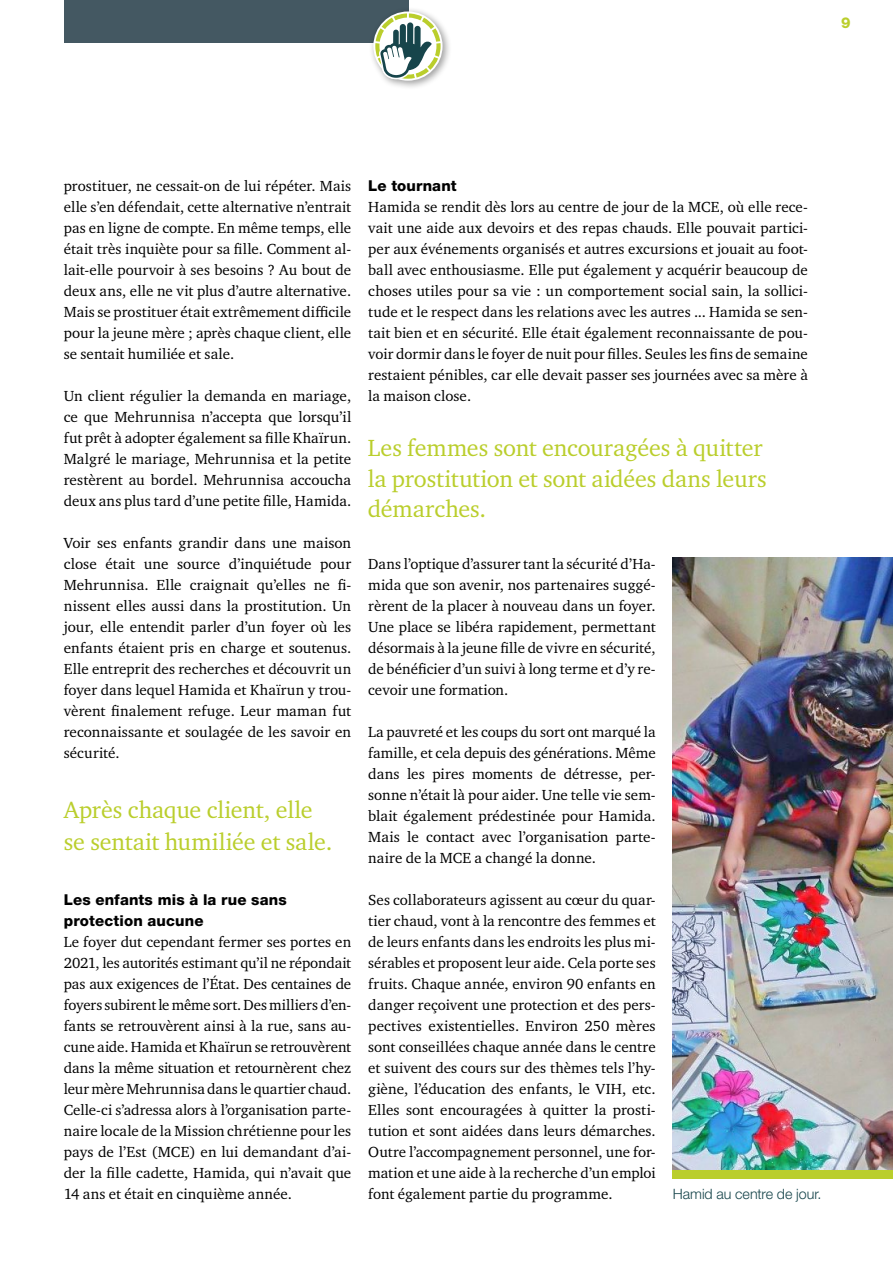
<style>
.page{position:relative;width:893px;height:1263px;background:#fff}
.page>*{position:absolute;margin:0;border:0;box-sizing:border-box;transform-origin:0 0}
.t1{font:24px/30.8px "Charter ITC Std";letter-spacing:-.005em;color:#bace2c}
.t2{font:15px/21px "Charter ITC Std";letter-spacing:.005em;color:#000;text-align:justify}
.t3{font:800 15px/21px "Helvetica Neue LT Pro";letter-spacing:.01em;color:#000}
.t4{font:800 15px "Helvetica Neue LT Pro";color:#bace2c}
.t5{font:300 14.25px "Helvetica Neue LT Pro";color:#17454b}
</style>
<div class="page">
<img style="left:673px;top:557px;width:220px;height:613px">
<div style="left:673px;top:1170px;width:220px;height:8px;background:#bace2c"></div>
<div style="left:64px;top:0;width:344px;height:42px;background:#445862"></div>
<div style="left:369px;top:7px;width:83px;height:83px;background:#000;opacity:.38"></div>
<svg style="left:373px;top:11px;width:70px;height:70px"></svg>
<p class="t4" style="left:841px;top:13px;width:11px">9</p>
<p class="t2" style="left:64px;top:175px;width:289px">prostituer, ne cessait-on de lui répéter. Mais elle s’en défendait, cette alternative n’entrait pas en ligne de compte. En même temps, elle était très inquiète pour sa fille. Comment al&shy;lait-elle pourvoir à ses besoins ? Au bout de deux ans, elle ne vit plus d’autre alternative.<br>Mais se prostituer était extrêmement difficile pour la jeune mère ; après chaque client, elle se sentait humiliée et sale.</p>
<p class="t2" style="left:64px;top:385px;width:289px">Un client régulier la demanda en mariage, ce que Mehrunnisa n’accepta que lorsqu’il fut prêt à adopter également sa fille Khaïrun.<br>Malgré le mariage, Mehrunnisa et la petite restèrent au bordel. Mehrunnisa accoucha deux ans plus tard d’une petite fille, Hamida.</p>
<p class="t2" style="left:64px;top:532px;width:289px">Voir ses enfants grandir dans une maison close était une source d’inquiétude pour Mehrunnisa. Elle craignait qu’elles ne fi&shy;nissent elles aussi dans la prostitution. Un jour, elle entendit parler d’un foyer où les enfants étaient pris en charge et soutenus.<br>Elle entreprit des recherches et découvrit un foyer dans lequel Hamida et Khaïrun y trou&shy;vèrent finalement refuge. Leur maman fut reconnaissante et soulagée de les savoir en sécurité.</p>
<h1 class="t1" style="left:64px;top:794px;width:270px;line-height:31.5px">Après chaque client, elle se sentait humiliée et sale.</h1>
<p class="t3" style="left:64px;top:889px;width:225px">Les enfants mis à la rue sans protection aucune</p>
<p class="t2" style="left:64px;top:931px;width:289px">Le foyer dut cependant fermer ses portes en 2021, les autorités estimant qu’il ne répondait pas aux exigences de l’État. Des centaines de foyers subirent le même sort. Des milliers d’en&shy;fants se retrouvèrent ainsi à la rue, sans au&shy;cune aide. Hamida et Khaïrun se retrouvèrent dans la même situation et retournèrent chez leur mère Mehrunnisa dans le quartier chaud.<br>Celle-ci s’adressa alors à l’organisation parte&shy;naire locale de la Mission chrétienne pour les pays de l’Est (MCE) en lui demandant d’ai&shy;der la fille cadette, Hamida, qui n’avait que 14 ans et était en cinquième année.</p>
<p class="t3" style="left:368px;top:175px;width:90px">Le tournant</p>
<p class="t2" style="left:368px;top:196px;width:441px">Hamida se rendit dès lors au centre de jour de la MCE, où elle rece&shy;vait une aide aux devoirs et des repas chauds. Elle pouvait partici&shy;per aux événements organisés et autres excursions et jouait au foot&shy;ball avec enthousiasme. Elle put également y acquérir beaucoup de choses utiles pour sa vie : un comportement social sain, la sollici&shy;tude et le respect dans les relations avec les autres ... Hamida se sen&shy;tait bien et en sécurité. Elle était également reconnaissante de pou&shy;voir dormir dans le foyer de nuit pour filles. Seules les fins de semaine restaient pénibles, car elle devait passer ses journées avec sa mère à la maison close.</p>
<h1 class="t1" style="left:368px;top:432px;width:400px">Les femmes sont encouragées à quitter la prostitution et sont aidées dans leurs démarches.</h1>
<p class="t2" style="left:368px;top:553px;width:289px">Dans l’optique d’assurer tant la sécurité d’Ha&shy;mida que son avenir, nos partenaires suggé&shy;rèrent de la placer à nouveau dans un foyer.<br>Une place se libéra rapidement, permettant désormais à la jeune fille de vivre en sécurité, de bénéficier d’un suivi à long terme et d’y re&shy;cevoir une formation.</p>
<p class="t2" style="left:368px;top:721px;width:289px">La pauvreté et les coups du sort ont marqué la famille, et cela depuis des générations. Même dans les pires moments de détresse, per&shy;sonne n’était là pour aider. Une telle vie sem&shy;blait également prédestinée pour Hamida.<br>Mais le contact avec l’organisation parte&shy;naire de la MCE a changé la donne.</p>
<p class="t2" style="left:368px;top:889px;width:289px">Ses collaborateurs agissent au cœur du quar&shy;tier chaud, vont à la rencontre des femmes et de leurs enfants dans les endroits les plus mi&shy;sérables et proposent leur aide. Cela porte ses fruits. Chaque année, environ 90 enfants en danger reçoivent une protection et des pers&shy;pectives existentielles. Environ 250 mères sont conseillées chaque année dans le centre et suivent des cours sur des thèmes tels l’hy&shy;giène, l’éducation des enfants, le VIH, etc.<br>Elles sont encouragées à quitter la prosti&shy;tution et sont aidées dans leurs démarches.<br>Outre l’accompagnement personnel, une for&shy;mation et une aide à la recherche d’un emploi font également partie du programme.</p>
<p class="t5" style="left:673px;top:1185px;width:150px">Hamid au centre de jour.</p>
</div>
